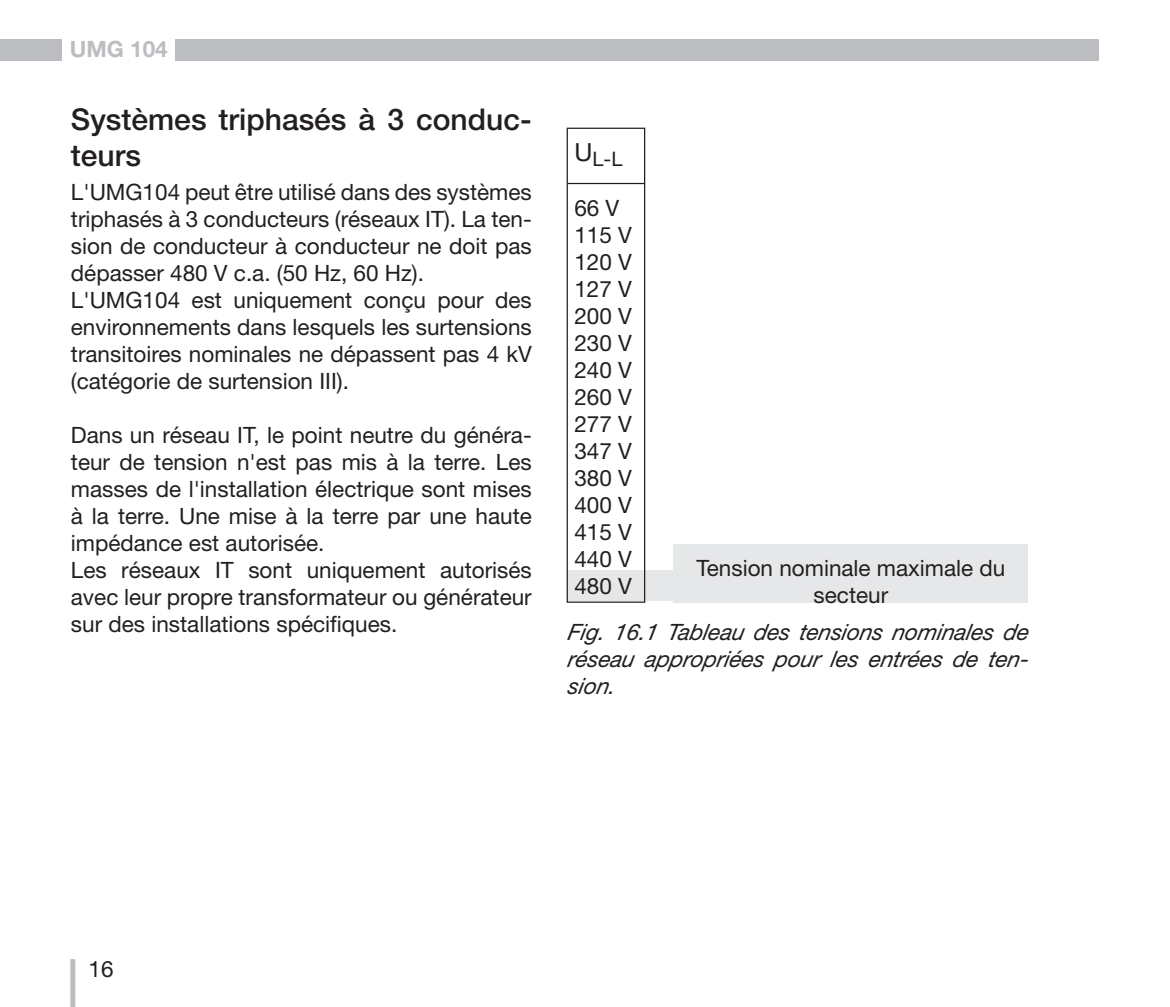
<style>
.page{position:relative;width:1170px;height:1007px;background:#fff}
.page>*{position:absolute;margin:0;border:0;box-sizing:border-box;transform-origin:0 0}
.t1{font:500 30px/36px "Helvetica Neue LT";color:#231f20}
.t2{font:22.5px/27px "Helvetica Neue LT";color:#231f20}
.t3{font:italic 22.5px/27px "Helvetica Neue LT";color:#231f20;text-align:justify}
.t4{font:700 22.5px "Helvetica Neue LT";color:#bcbdc0}
.t5{font:20px "Helvetica Neue LT";color:#231f20}
</style>
<div class="page">
<div style="left:70px;top:958px;width:5px;height:48px;background:#bcbdc0"></div>
<div style="left:175px;top:39px;width:923px;height:21px;background:#bcbdc0"></div>
<div style="left:0;top:39px;width:62px;height:21px;background:#bcbdc0"></div>
<div style="left:673px;top:544px;width:355px;height:58px;background:#e6e7e9"></div>
<div style="left:567px;top:569px;width:461px;height:31px;background:#e6e7e9"></div>
<div style="left:566px;top:128px;width:79px;height:474px;border:1px solid #231f20"></div>
<hr style="left:567px;top:183px;width:77px;height:1px;background:#231f20">
<p class="t4" style="left:70px;top:35px;width:99px">UMG 104</p>
<h1 class="t1" style="left:71px;top:101px;width:462px">Systèmes triphasés à 3 conduc&shy;teurs</h1>
<p class="t2" style="left:71px;top:178px;width:462px">L'UMG104 peut être utilisé dans des systèmes triphasés à 3 conducteurs (réseaux IT). La ten&shy;sion de conducteur à conducteur ne doit pas dépasser 480 V c.a. (50 Hz, 60 Hz).<br>L'UMG104 est uniquement conçu pour des environnements dans lesquels les surtensions transitoires nominales ne dépassent pas 4 kV (catégorie de surtension III).</p>
<p class="t2" style="left:71px;top:421px;width:462px">Dans un réseau IT, le point neutre du généra&shy;teur de tension n'est pas mis à la terre. Les masses de l'installation électrique sont mises à la terre. Une mise à la terre par une haute impédance est autorisée.<br>Les réseaux IT sont uniquement autorisés avec leur propre transformateur ou générateur sur des installations spécifiques.</p>
<p class="t5" style="left:574px;top:147px;width:50px"><sup>U</sup>L-L</p>
<p class="t2" style="left:574px;top:194px;width:59px">66 V<br>115 V<br>120 V<br>127 V<br>200 V<br>230 V<br>240 V<br>260 V<br>277 V<br>347 V<br>380 V<br>400 V<br>415 V<br>440 V<br>480 V</p>
<p class="t3" style="left:567px;top:618px;width:467px">Fig. 16.1 Tableau des tensions nominales de réseau appropriées p our les entrées de ten&shy;sion.</p>
<p class="t2" style="left:696px;top:554px;width:310px;text-align:center">Tension nominale maximale du secteur</p>
<p class="t2" style="left:89px;top:954px;width:27px">16</p>
</div>
